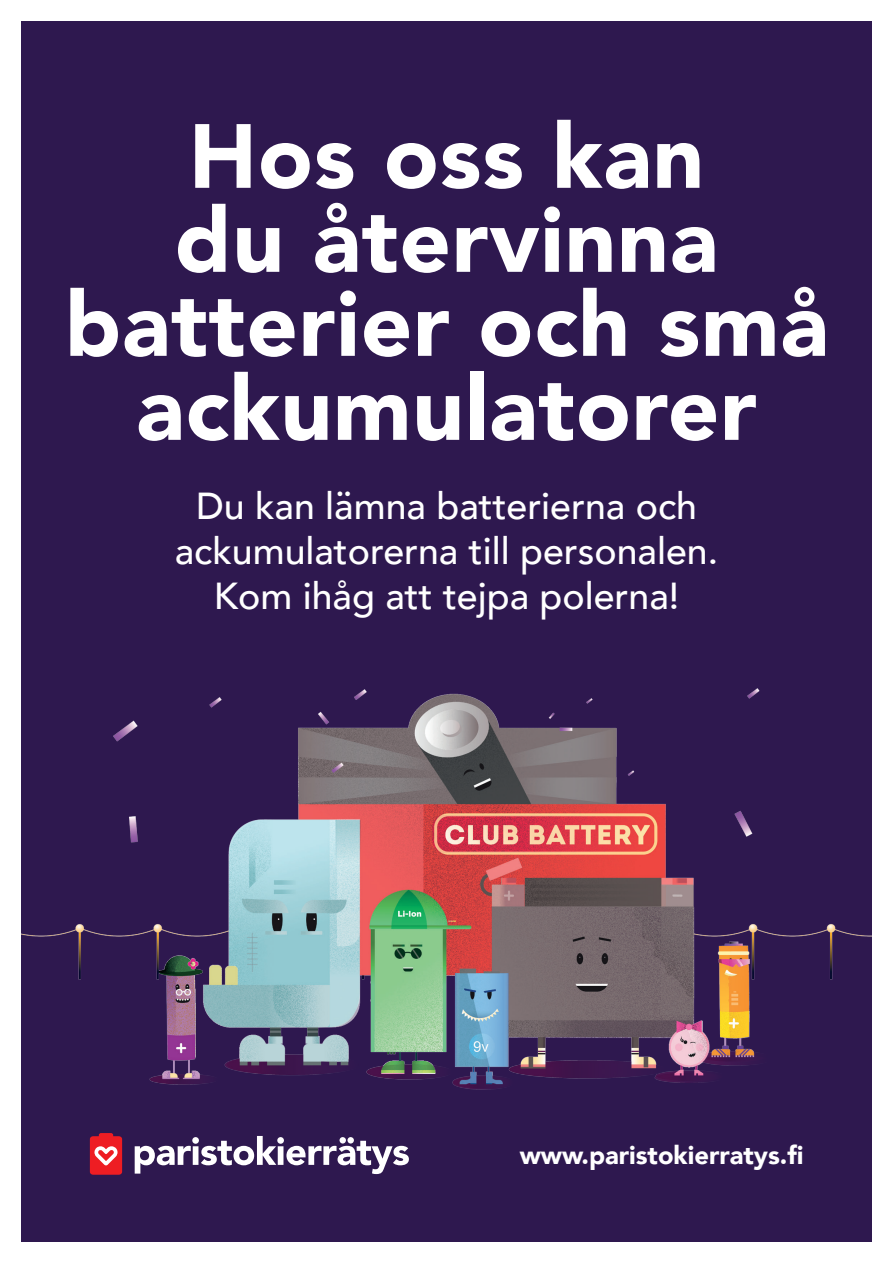
<style>
.page{position:relative;width:893px;height:1263px;background:#fff}
.page>*{position:absolute;margin:0;border:0;box-sizing:border-box;transform-origin:0 0}
.t1{font:900 90px/84px "Avenir";letter-spacing:.01em;color:#fff;text-align:center}
.t2{font:500 37.5px/45px "Avenir";color:#fff;text-align:center}
.t3{font:900 25.5px "Avenir";color:#fff}
</style>
<div class="page">
<div style="left:21px;top:21px;width:851px;height:1221px;background:#2e184f"></div>
<svg style="left:135px;top:1136px;width:274px;height:38px"></svg>
<svg style="left:90px;top:1133px;width:32px;height:42px"></svg>
<img style="left:21px;top:688px;width:851px;height:402px">
<p class="t1" style="left:64px;top:112px;width:766px">Hos oss kan<br>du återvinna batterier och små ackumulatorer</p>
<p class="t2" style="left:175px;top:482px;width:545px">Du kan lämna batterierna och ackumulatorerna till personalen.<br>Kom ihåg att tejpa polerna!</p>
<p class="t3" style="left:520px;top:1133px;width:285px">www.paristokierratys.fi</p>
</div>
